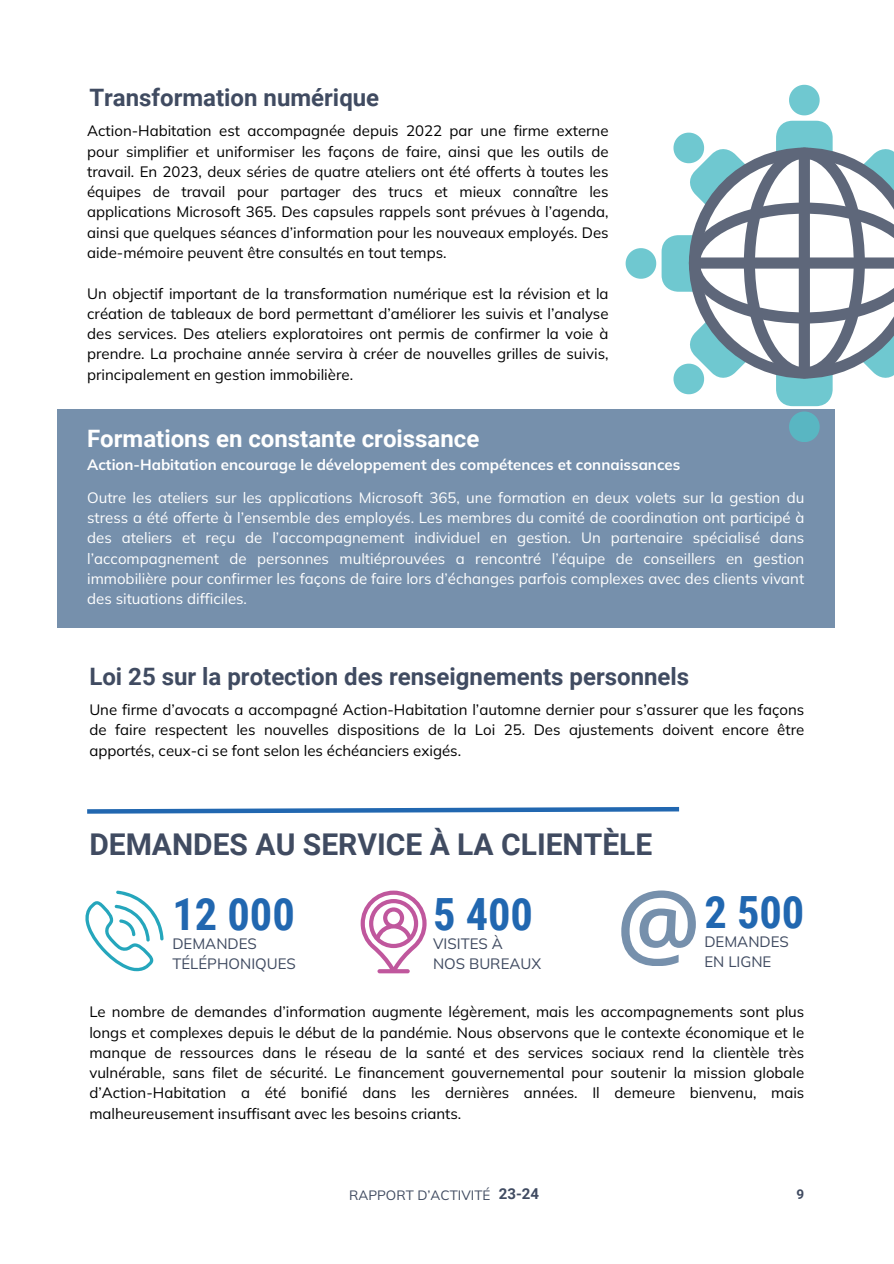
<style>
.page{position:relative;width:894px;height:1264px;background:#fff}
.page>*{position:absolute;margin:0;border:0;box-sizing:border-box;transform-origin:0 0}
.t1{font:700 44.4px "Roboto Condensed";color:#2167b0}
.t2{font:700 30px "Roboto";color:#404b61}
.t3{font:700 24px "Roboto";color:#404b61}
.t4{font:700 24px "Roboto";color:#fff}
.t5{font:15px/20.2px "Mulish";color:#000;text-align:justify}
.t6{font:15px/20.2px "Mulish";color:#fff;text-align:justify}
.t7{font:700 15px "Mulish";color:#fff}
.t8{font:15px/20.2px "Mulish";color:#404b61}
.t9{font:13.5px "Mulish";color:#404b61}
.t10{font:700 13.5px "Roboto";color:#404b61}
.s1{font-family:"Roboto";font-weight:700;font-size:15px}
</style>
<div class="page">
<div style="left:58px;top:410px;width:776px;height:218px;background:#7690ac"></div>
<svg style="left:789px;top:85px;width:30px;height:30px"></svg>
<svg style="left:625px;top:121px;width:268px;height:320px"></svg>
<svg style="left:87px;top:807px;width:593px;height:7px"></svg>
<svg style="left:85px;top:890px;width:78px;height:81px"></svg>
<svg style="left:360px;top:890px;width:66px;height:83px"></svg>
<svg style="left:621px;top:890px;width:74px;height:75px"></svg>
<h3 class="t3" style="left:89px;top:84px;width:291px">Transformation numérique</h3>
<p class="t5" style="left:87px;top:121px;width:523px">Action-Habitation est accompagnée depuis 2022 par une firme externe pour simplifier et uniformiser les façons de faire, ainsi que les outils de travail. En 2023, deux séries de quatre ateliers ont été offerts à toutes les équipes de travail pour partager des trucs et mieux connaître les applications Microsoft 365. Des capsules rappels sont prévues à l’agenda, ainsi que quelques séances d’information pour les nouveaux employés. Des aide-mémoire peuvent être consultés en tout temps.</p>
<p class="t5" style="left:87px;top:283px;width:523px">Un objectif important de la transformation numérique est la révision et la création de tableaux de bord permettant d’améliorer les suivis et l’analyse des services. Des ateliers exploratoires ont permis de confirmer la voie à prendre. La prochaine année servira à créer de nouvelles grilles de suivis, principalement en gestion immobilière.</p>
<h3 class="t4" style="left:87px;top:425px;width:393px">Formations en constante croissance</h3>
<p class="t7" style="left:87px;top:454px;width:594px">Action-Habitation encourage le développement des compétences et connaissances</p>
<p class="t6" style="left:87px;top:487px;width:718px">Outre les ateliers sur les applications Microsoft 365, une formation en deux volets sur la gestion du stress a été offerte à l’ensemble des employés. Les membres du comité de coordination ont participé à des ateliers et reçu de l’accompagnement individuel en gestion. Un partenaire spécialisé dans l’accompagnement de personnes multiéprouvées a rencontré l’équipe de conseillers en gestion immobilière pour confirmer les façons de faire lors d’échanges parfois complexes avec des clients vivant des situations difficiles.</p>
<h3 class="t3" style="left:89px;top:662px;width:601px">Loi 25 sur la protection des renseignements personnels</h3>
<p class="t5" style="left:89px;top:699px;width:716px">Une firme d’avocats a accompagné Action-Habitation l’automne dernier pour s’assurer que les façons de faire respectent les nouvelles dispositions de la Loi 25. Des ajustements doivent encore être apportés, ceux-ci se font selon les échéanciers exigés.</p>
<h2 class="t2" style="left:89px;top:827px;width:564px">DEMANDES AU SERVICE À LA CLIENTÈLE</h2>
<h1 class="t1" style="left:172px;top:888px;width:124px">12 000</h1>
<p class="t8" style="left:172px;top:933px;width:125px">DEMANDES<br>TÉLÉPHONIQUES</p>
<h1 class="t1" style="left:433px;top:888px;width:101px">5 400</h1>
<p class="t8" style="left:433px;top:933px;width:110px">VISITES À<br>NOS BUREAUX</p>
<h1 class="t1" style="left:704px;top:886px;width:101px">2 500</h1>
<p class="t8" style="left:704px;top:931px;width:86px">DEMANDES<br>EN LIGNE</p>
<p class="t5" style="left:89px;top:1001px;width:716px">Le nombre de demandes d’information augmente légèrement, mais les accompagnements sont plus longs et complexes depuis le début de la pandémie. Nous observons que le contexte économique et le manque de ressources dans le réseau de la santé et des services sociaux rend la clientèle très vulnérable, sans filet de sécurité. Le financement gouvernemental pour soutenir la mission globale d’Action-Habitation a été bonifié dans les dernières années. Il demeure bienvenu, mais malheureusement insuffisant avec les besoins criants.</p>
<p class="t9" style="left:349px;top:1186px;width:191px">RAPPORT D’ACTIVITÉ <span class="s1">23-24</span></p>
<p class="t10" style="left:796px;top:1186px;width:9px">9</p>
</div>
